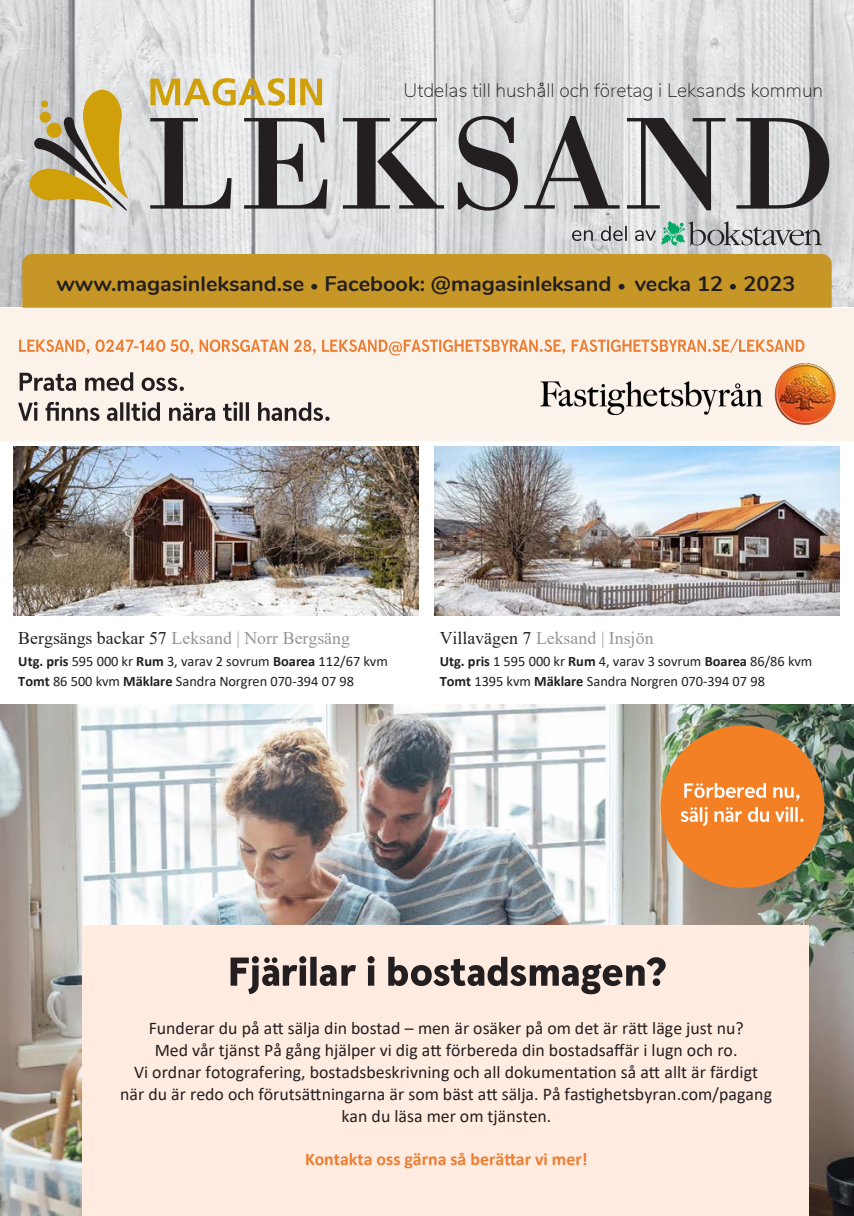
<style>
.page{position:relative;width:854px;height:1216px;background:#fff}
.page>*{position:absolute;margin:0;border:0;box-sizing:border-box;transform-origin:0 0}
.t1{font:700 21px "Nunito";color:#231f20}
.t2{font:200 19.25px "Nunito";color:#231f20}
.t3{font:17.85px/21.9px "Calibri";color:#231f20;text-align:center}
.t4{font:17.85px "Times New Roman";color:#939598}
.t5{font:700 17.85px "Calibri";color:#ed7d31}
.t6{font:14.35px/20.8px "Calibri";color:#231f20}
.s1{font-size:15.75px}
.s2{color:#231f20}
.s3{font-weight:700}
</style>
<div class="page">
<img style="left:0;top:0;width:853px;height:307px">
<div style="left:22px;top:254px;width:809px;height:54px;background:#c69626"></div>
<svg style="left:150px;top:118px;width:81px;height:90px;background:#a8a7a8"></svg>
<svg style="left:244px;top:118px;width:83px;height:90px;background:#959496"></svg>
<svg style="left:343px;top:118px;width:101px;height:90px;background:#99989a"></svg>
<svg style="left:457px;top:116px;width:60px;height:95px;background:#949395"></svg>
<svg style="left:524px;top:116px;width:95px;height:92px;background:#a9a8aa"></svg>
<svg style="left:626px;top:118px;width:99px;height:92px;background:#a3a2a4"></svg>
<svg style="left:736px;top:118px;width:93px;height:91px;background:#919091"></svg>
<svg style="left:150px;top:78px;width:135px;height:28px;background:#dbc582"></svg>
<div style="left:289px;top:79px;width:6px;height:26px;background:#d0a00a"></div>
<svg style="left:300px;top:79px;width:22px;height:26px"></svg>
<svg style="left:30px;top:89px;width:98px;height:122px;background:#beab71"></svg>
<svg style="left:661px;top:221px;width:160px;height:25px;background:#a6b2af"></svg>
<svg style="left:572px;top:230px;width:20px;height:11px"></svg>
<svg style="left:600px;top:226px;width:26px;height:15px"></svg>
<svg style="left:635px;top:230px;width:20px;height:11px"></svg>
<div style="left:0;top:308px;width:853px;height:132px;background:#fbf2ea"></div>
<img style="left:540px;top:363px;width:295px;height:61px">
<img style="left:19px;top:339px;width:115px;height:16px">
<img style="left:134px;top:341px;width:6px;height:8px">
<img style="left:140px;top:338px;width:665px;height:18px">
<img style="left:19px;top:372px;width:165px;height:19px">
<img style="left:19px;top:401px;width:311px;height:20px">
<img style="left:13px;top:446px;width:405px;height:170px">
<img style="left:434px;top:446px;width:405px;height:170px">
<img style="left:0;top:704px;width:853px;height:511px">
<div style="left:83px;top:925px;width:725px;height:290px;background:#ffebe0"></div>
<img style="left:230px;top:956px;width:436px;height:39px">
<div style="left:660px;top:725px;width:164px;height:162px;background:#f48026;border-radius:50%"></div>
<img style="left:684px;top:782px;width:116px;height:19px">
<img style="left:680px;top:806px;width:124px;height:21px">
<p class="t2" style="left:403px;top:76px;width:421px">Utdelas till hushåll och företag i Leksands kommun</p>
<p class="t1" style="left:56px;top:268px;width:740px">www.magasinleksand.se <span class="s1">•</span> Facebook: @magasinleksand <span class="s1">•</span> vecka 12 <span class="s1">•</span> 2023</p>
<p class="t4" style="left:18px;top:625px;width:333px"><span class="s2">Bergsängs backar 57</span> Leksand | Norr Bergsäng</p>
<p class="t6" style="left:18px;top:650px;width:371px"><span class="s3">Utg. pris</span> 595 000 kr <span class="s3">Rum</span> 3, varav 2 sovrum <span class="s3">Boarea</span> 112/67 kvm<br><span class="s3">Tomt</span> 86 500 kvm <span class="s3">Mäklare</span> Sandra Norgren 070-394 07 98</p>
<p class="t4" style="left:439px;top:625px;width:215px"><span class="s2">Villavägen 7</span> Leksand | Insjön</p>
<p class="t6" style="left:439px;top:650px;width:374px"><span class="s3">Utg. pris</span> 1 595 000 kr <span class="s3">Rum</span> 4, varav 3 sovrum <span class="s3">Boarea</span> 86/86 kvm<br><span class="s3">Tomt</span> 1395 kvm <span class="s3">Mäklare</span> Sandra Norgren 070-394 07 98</p>
<p class="t3" style="left:120px;top:1017px;width:653px">Funderar du på att sälja din bostad – men är osäker på om det är rätt läge just nu?<br>Med vår tjänst På gång hjälper vi dig att förbereda din bostadsaffär i lugn och ro.<br>Vi ordnar fotografering, bostadsbeskrivning och all dokumentation så att allt är färdigt när du är redo och förutsättningarna är som bäst att sälja. På fastighetsbyran.com/pagang kan du läsa mer om tjänsten.</p>
<p class="t5" style="left:305px;top:1146px;width:284px">Kontakta oss gärna så berättar vi mer!</p>
</div>
